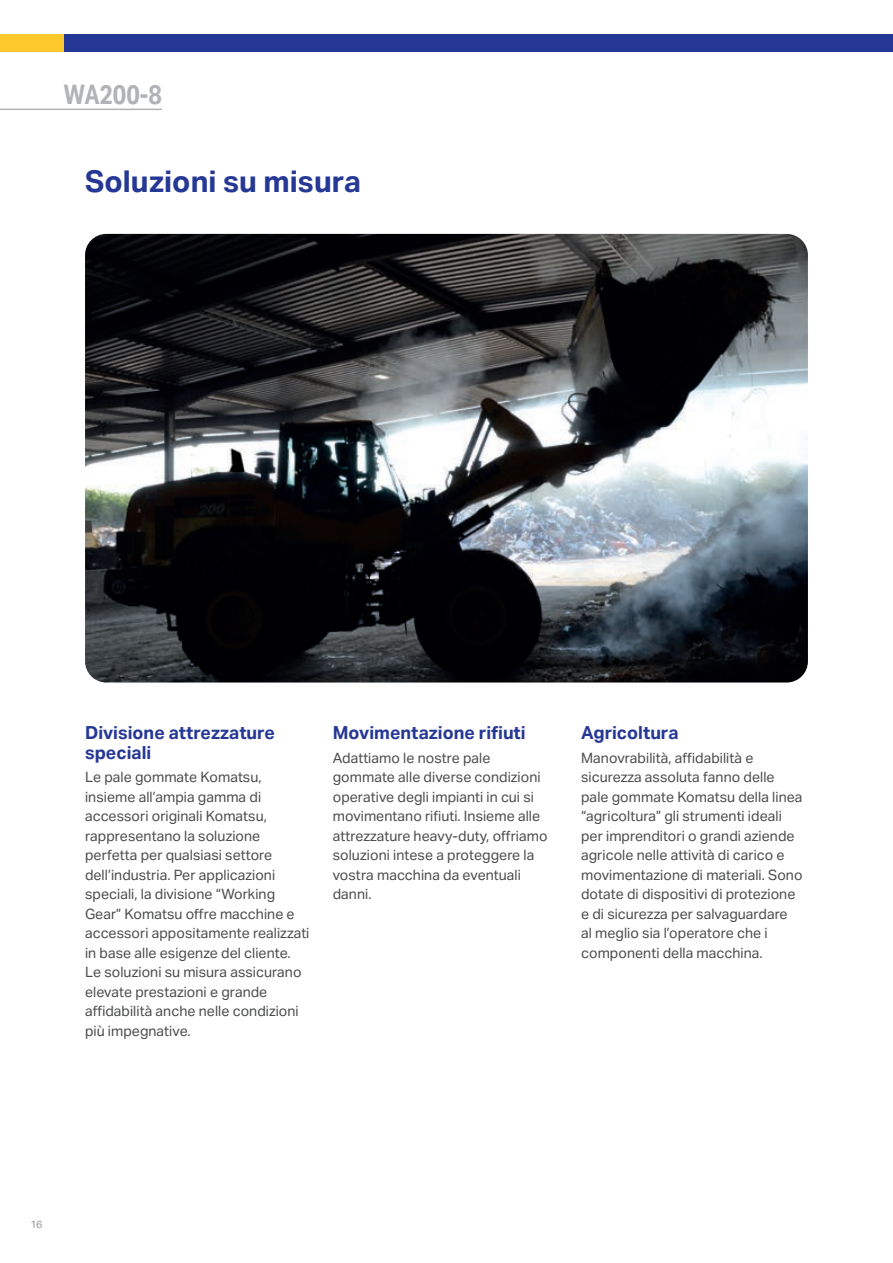
<style>
.page{position:relative;width:893px;height:1263px;background:#fff}
.page>*{position:absolute;margin:0;border:0;box-sizing:border-box;transform-origin:0 0}
.t1{font:700 30px "Aktiv Grotesk";color:#263895}
.t2{font:700 27px "Aktiv Grotesk Cd";color:#b2b3b7}
.t3{font:700 18px/19.5px "Aktiv Grotesk";color:#263895}
.t4{font:14.25px/19.5px "Aktiv Grotesk";color:#4b4c4d}
.t5{font:10.5px "Aktiv Grotesk";color:#939598}
</style>
<div class="page">
<img style="left:85px;top:234px;width:723px;height:448px">
<hr style="left:0;top:109px;width:162px;height:1px;background:#b2b3b7">
<div style="left:0;top:34px;width:143px;height:17px;background:#fec92d"></div>
<div style="left:64px;top:34px;width:829px;height:17px;background:#263895"></div>
<h2 class="t2" style="left:64px;top:79px;width:100px">WA200-8</h2>
<h1 class="t1" style="left:85px;top:164px;width:277px">Soluzioni su misura</h1>
<p class="t3" style="left:85px;top:723px;width:191px">Divisione attrezzature speciali</p>
<p class="t4" style="left:85px;top:768px;width:226px">Le pale gommate Komatsu, insieme all’ampia gamma di accessori originali Komatsu, rappresentano la soluzione perfetta per qualsiasi settore dell’industria. Per applicazioni speciali, la divisione “Working<br>Gear” Komatsu offre macchine e accessori appositamente realizzati in base alle esigenze del cliente.<br>Le soluzioni su misura assicurano elevate prestazioni e grande affidabilità anche nelle condizioni più impegnative.</p>
<p class="t3" style="left:333px;top:723px;width:194px">Movimentazione rifiuti</p>
<p class="t4" style="left:333px;top:748px;width:216px">Adattiamo le nostre pale gommate alle diverse condizioni operative degli impianti in cui si movimentano rifiuti. Insieme alle attrezzature heavy-duty, offriamo soluzioni intese a proteggere la vostra macchina da eventuali danni.</p>
<p class="t3" style="left:581px;top:723px;width:99px">Agricoltura</p>
<p class="t4" style="left:581px;top:748px;width:223px">Manovrabilità, affidabilità e sicurezza assoluta fanno delle pale gommate Komatsu della linea “agricoltura” gli strumenti ideali per imprenditori o grandi aziende agricole nelle attività di carico e movimentazione di materiali. Sono dotate di dispositivi di protezione e di sicurezza per salvaguardare<br>al meglio sia l’operatore che i componenti della macchina.</p>
<p class="t5" style="left:30px;top:1218px;width:14px">16</p>
</div>
